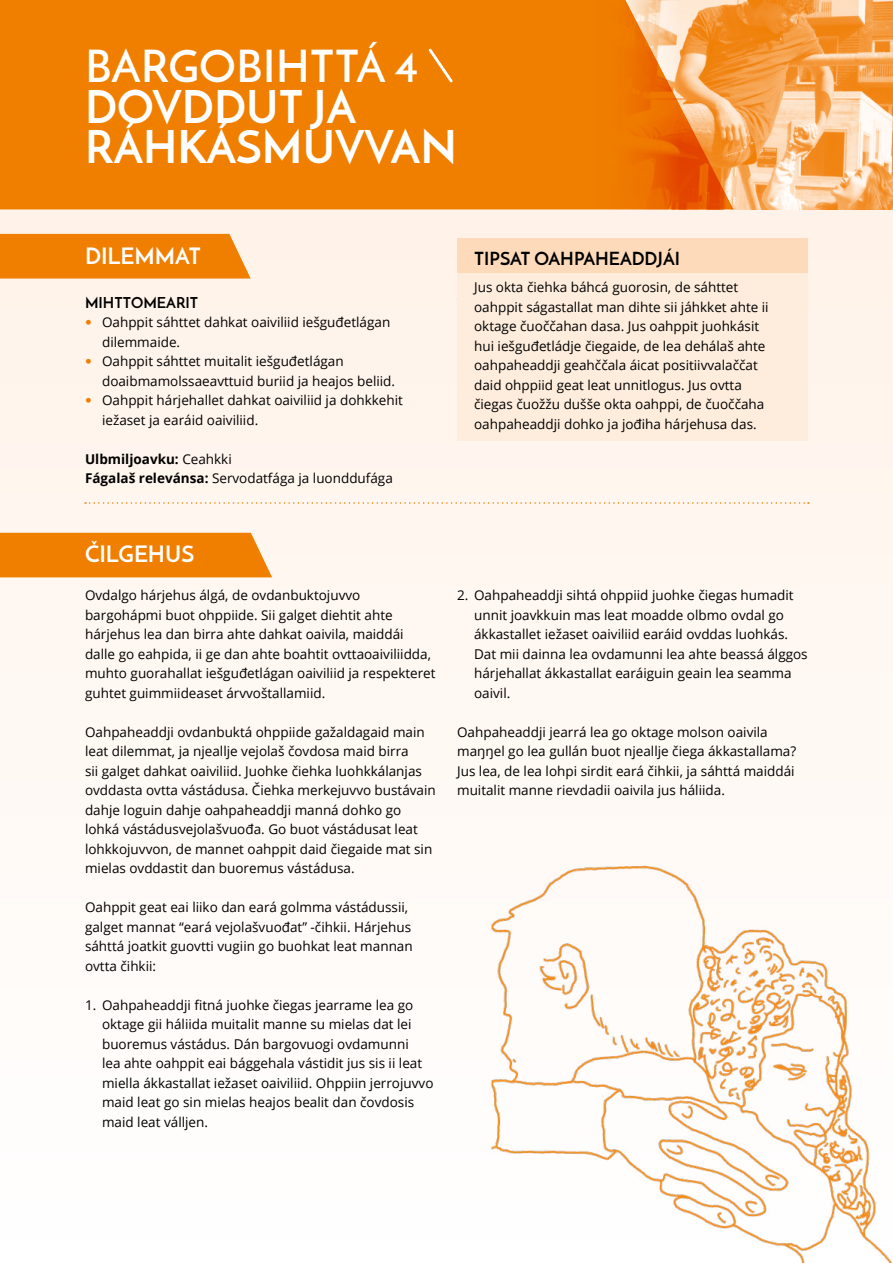
<style>
.page{position:relative;width:893px;height:1263px;background:#fff}
.page>*{position:absolute;margin:0;border:0;box-sizing:border-box;transform-origin:0 0}
.Heading_Tema{font:700 45px/40.5px "Josefin Sans";color:#fff}
.Tittel_2_-_Hvit{font:700 22.5px "Josefin Sans";color:#fff}
.Faktatittel{font:700 18px "Josefin Sans";color:#000}
.Heading_2{font:700 15px "Josefin Sans";color:#000}
.Brød{font:13.5px/19.5px "Open Sans";color:#000}
.faktatekst{font:13.5px/19.5px "Open Sans";color:#000}
.Brød-2{font:700 13.5px "Open Sans";color:#000}
.s1{font-weight:600}
.s2{font-family:"DIN Alternate";font-weight:700;color:#f07f00}
.s3{font-weight:400}
.s4{font-weight:700}
</style>
<div class="page">
<div style="left:0;top:209px;width:893px;height:1032px;background:#fff8f3"></div>
<img style="left:733px;top:0;width:160px;height:209px">
<svg style="left:0;top:0;width:733px;height:209px;background:#f08108"></svg>
<svg style="left:426px;top:46px;width:29px;height:39px"></svg>
<div style="left:0;top:234px;width:251px;height:45px;background:#f07f00"></div>
<div style="left:457px;top:238px;width:351px;height:39px;background:#fddbba"></div>
<div style="left:457px;top:274px;width:351px;height:167px;background:#feeddd"></div>
<div style="left:0;top:533px;width:272px;height:44px;background:#f07f00"></div>
<svg style="left:85px;top:502px;width:724px;height:2px"></svg>
<img style="left:465px;top:865px;width:428px;height:398px">
<p class="Heading_Tema" style="left:85px;top:46px;width:373px"><span class="s1">BARGOBIHTTÁ 4<br></span>DOVDDUT JA<br>RÁHKÁSMUVVAN</p>
<p class="Tittel_2_-_Hvit" style="left:85px;top:241px;width:118px">DILEMMAT</p>
<p class="Heading_2" style="left:85px;top:293px;width:115px">MIHTTOMEARIT</p>
<p class="Brød" style="left:102px;top:312px;width:290px;text-indent:-17px"><span class="s2">•</span> Oahppit sáhttet dahkat oaiviliid iešguđetlágan dilemmaide.</p>
<p class="Brød" style="left:102px;top:351px;width:295px;text-indent:-17px"><span class="s2">•</span> Oahppit sáhttet muitalit iešguđetlágan doaibmamolssaeavttuid buriid ja heajos beliid.</p>
<p class="Brød" style="left:102px;top:390px;width:302px;text-indent:-17px"><span class="s2">•</span> Oahppit hárjehallet dahkat oaiviliid ja dohkkehit iežaset ja earáid oaiviliid.</p>
<p class="Brød-2" style="left:85px;top:449px;width:148px">Ulbmiljoavku: <span class="s3">Ceahkki</span></p>
<p class="Brød" style="left:85px;top:468px;width:309px"><span class="s4">Fágalaš relevánsa:</span> Servodatfága ja luonddufága</p>
<p class="Faktatittel" style="left:474px;top:247px;width:207px">TIPSAT OAHPAHEADDJÁI</p>
<p class="faktatekst" style="left:474px;top:277px;width:296px">Jus okta čiehka báhcá guorosin, de sáhttet oahppit ságastallat man dihte sii jáhkket ahte ii oktage čuoččahan dasa. Jus oahppit juohkásit hui iešguđetládje čiegaide, de lea dehálaš ahte oahpaheaddji geahččala áicat positiivvalaččat daid ohppiid geat leat unnitlogus. Jus ovtta čiegas čuožžu dušše okta oahppi, de čuoččaha oahpaheaddji dohko ja jođiha hárjehusa das.</p>
<p class="Brød" style="left:457px;top:293px;width:228px"><span class="s4">Tid:</span> Ca. 10–15 minutter pr. dilemma</p>
<p class="Brød-2" style="left:457px;top:313px;width:105px">Materiell: <span class="s3">Ingen</span></p>
<p class="Tittel_2_-_Hvit" style="left:85px;top:540px;width:111px">ČILGEHUS</p>
<p class="Brød" style="left:85px;top:585px;width:352px">Ovdalgo hárjehus álgá, de ovdanbuktojuvvo bargohápmi buot ohppiide. Sii galget diehtit ahte hárjehus lea dan birra ahte dahkat oaivila, maiddái dalle go eahpida, ii ge dan ahte boahtit ovttaoaiviliidda, muhto guorahallat iešguđetlágan oaiviliid ja respekteret guhtet guimmiideaset árvvoštallamiid.</p>
<p class="Brød" style="left:85px;top:722px;width:352px">Oahpaheaddji ovdanbuktá ohppiide gažaldagaid main leat dilemmat, ja njeallje vejolaš čovdosa maid birra<br>sii galget dahkat oaiviliid. Juohke čiehka luohkkálanjas ovddasta ovtta vástádusa. Čiehka merkejuvvo bustávain dahje loguin dahje oahpaheaddji manná dohko go lohká vástádusvejolašvuođa. Go buot vástádusat leat lohkkojuvvon, de mannet oahppit daid čiegaide mat sin mielas ovddastit dan buoremus vástádusa.</p>
<p class="Brød" style="left:85px;top:897px;width:329px">Oahppit geat eai liiko dan eará golmma vástádussii, galget mannat “eará vejolašvuođat” -čihkii. Hárjehus sáhttá joatkit guovtti vugiin go buohkat leat mannan ovtta čihkii:</p>
<p class="Brød" style="left:102px;top:995px;width:333px;text-indent:-17px">1. Oahpaheaddji fitná juohke čiegas jearrame lea go oktage gii háliida muitalit manne su mielas dat lei buoremus vástádus. Dán bargovuogi ovdamunni<br>lea ahte oahppit eai bággehala vástidit jus sis ii leat miella ákkastallat iežaset oaiviliid. Ohppiin jerrojuvvo maid leat go sin mielas heajos bealit dan čovdosis maid leat válljen.</p>
<p class="Brød" style="left:474px;top:585px;width:335px;text-indent:-17px">2. Oahpaheaddji sihtá ohppiid juohke čiegas humadit unnit joavkkuin mas leat moadde olbmo ovdal go ákkastallet iežaset oaiviliid earáid ovddas luohkás.<br>Dat mii dainna lea ovdamunni lea ahte beassá álggos hárjehallat ákkastallat earáiguin geain lea seamma oaivil.</p>
<p class="Brød" style="left:457px;top:722px;width:341px">Oahpaheaddji jearrá lea go oktage molson oaivila maŋŋel go lea gullán buot njeallje čiega ákkastallama?<br>Jus lea, de lea lohpi sirdit eará čihkii, ja sáhttá maiddái muitalit manne rievdadii oaivila jus háliida.</p>
</div>
